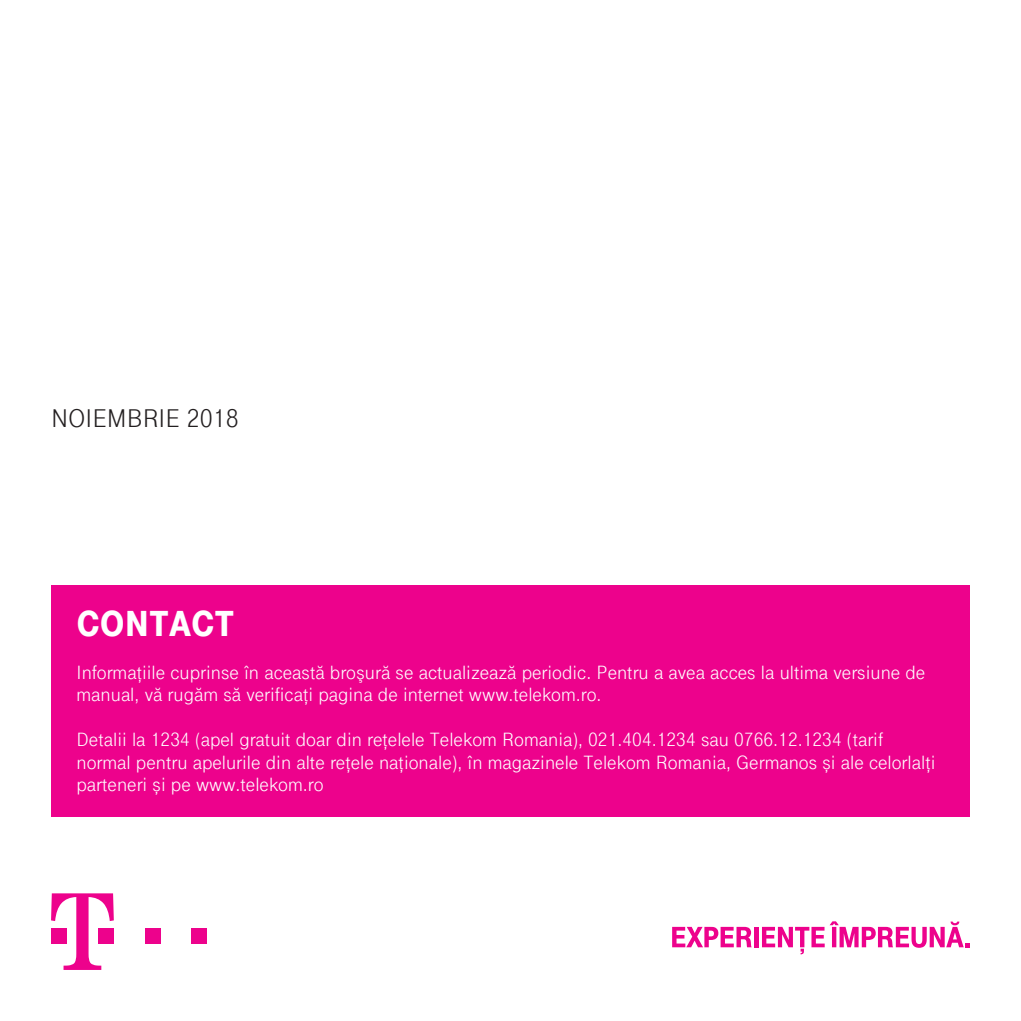
<style>
.page{position:relative;width:1021px;height:1021px;background:#fff}
.page>*{position:absolute;margin:0;border:0;box-sizing:border-box;transform-origin:0 0}
.t1{font:900 38.25px "Tele Grotesk Next";color:#fff}
.t2{font:27px "Tele Grotesk Next";color:#231f20}
.t3{font:20.25px/22.5px "Tele Grotesk Next";color:#fff}
</style>
<div class="page">
<div style="left:51px;top:585px;width:918px;height:231px;background:#ed028c"></div>
<div style="left:145px;top:928px;width:15px;height:16px;background:#ed028c"></div>
<div style="left:191px;top:928px;width:16px;height:16px;background:#ed028c"></div>
<svg style="left:51px;top:893px;width:63px;height:76px"></svg>
<svg style="left:672px;top:926px;width:79px;height:21px"></svg>
<hr style="left:754px;top:926px;width:4px;height:21px;background:#ed028c">
<svg style="left:762px;top:921px;width:207px;height:33px"></svg>
<h2 class="t2" style="left:51px;top:403px;width:189px">NOIEMBRIE 2018</h2>
<h1 class="t1" style="left:77px;top:602px;width:159px">CONTACT</h1>
<p class="t3" style="left:77px;top:661px;width:850px">Informațiile cuprinse în această broşură se actualizează periodic. Pentru a avea acces la ultima versiune de manual, vă rugăm să verificați pagina de internet www.telekom.ro.</p>
<p class="t3" style="left:77px;top:728px;width:860px">Detalii la 1234 (apel gratuit doar din rețelele Telekom Romania), 021.404.1234 sau 0766.12.1234 (tarif normal pentru apelurile din alte rețele naționale), în magazinele Telekom Romania, Germanos și ale celorlalți parteneri și pe www.telekom.ro</p>
</div>
